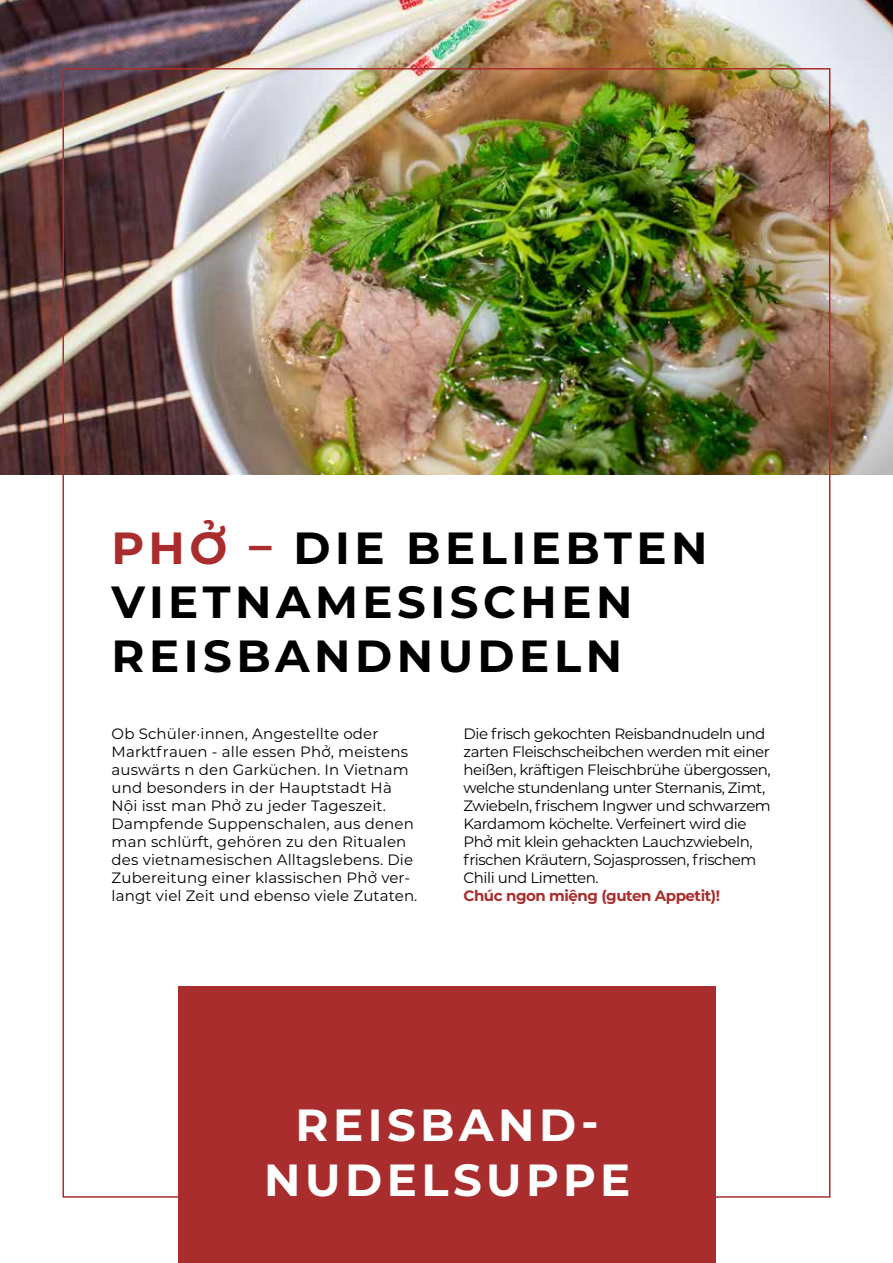
<style>
.page{position:relative;width:893px;height:1263px;background:#fff}
.page>*{position:absolute;margin:0;border:0;box-sizing:border-box;transform-origin:0 0}
.t1{font:700 45px/54px "Montserrat";letter-spacing:.1em;color:#000}
.t2{font:700 45px/55.5px "Montserrat";letter-spacing:.1em;color:#fff;text-align:center}
.t3{font:15px/18px "Montserrat";letter-spacing:.01em;color:#000}
.t4{font:15px/18px "Montserrat";letter-spacing:-.03em;color:#000}
.t5{font:700 15px "Montserrat";letter-spacing:-.03em;color:#aa2d2d}
.s1{color:#aa2d2d}
</style>
<div class="page">
<img style="left:0;top:0;width:893px;height:474px">
<div style="left:178px;top:986px;width:537px;height:277px;background:#aa2d2d"></div>
<h1 class="t1" style="left:112px;top:519px;width:597px"><span class="s1">PHỞ –</span> DIE BELIEBTEN<br>VIETNAMESISCHEN<br>REISBANDNUDELN</h1>
<p class="t3" style="left:112px;top:724px;width:307px">Ob Schüler·innen, Angestellte oder Marktfrauen - alle essen Phở, meistens auswärts n den Garküchen. In Vietnam und besonders in der Hauptstadt Hà Nội isst man Phở zu jeder Tageszeit.<br>Dampfende Suppenschalen, aus denen man schlürft, gehören zu den Ritualen des vietnamesischen Alltagslebens. Die Zubereitung einer klassischen Phở ver&shy;langt viel Zeit und ebenso viele Zutaten.</p>
<p class="t4" style="left:463px;top:724px;width:309px">Die frisch gekochten Reisbandnudeln und zarten Fleischscheibchen werden mit einer heißen, kräftigen Fleischbrühe übergossen, welche stundenlang unter Sternanis, Zimt, Zwiebeln, frischem Ingwer und schwarzem Kardamom köchelte. Verfeinert wird die Phở mit klein gehackten Lauchzwiebeln, frischen Kräutern, Sojasprossen, frischem Chili und Limetten.</p>
<p class="t5" style="left:463px;top:885px;width:258px">Chúc ngon miệng (guten Appetit)!</p>
<h1 class="t2" style="left:264px;top:1095px;width:368px">REISBAND-<br>NUDELSUPPE</h1>
</div>
